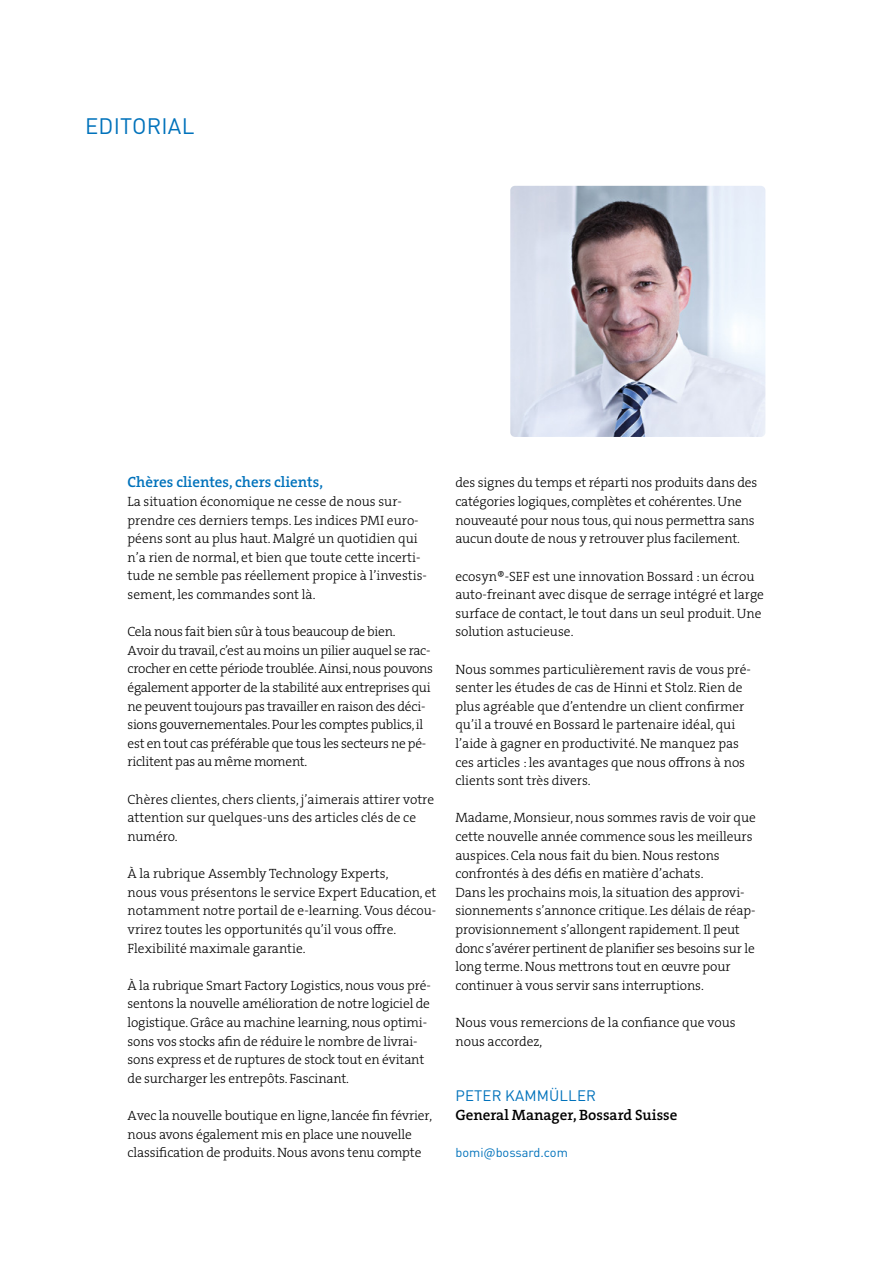
<style>
.page{position:relative;width:893px;height:1263px;background:#fff}
.page>*{position:absolute;margin:0;border:0;box-sizing:border-box;transform-origin:0 0}
.t1{font:22.2px "DINOT";letter-spacing:.01em;color:#0072bb}
.t2{font:15px "The Serif HP6 Se Bld";color:#0072bb}
.t3{font:15px "The Serif HP6 Se Bld";color:#000}
.t4{font:15px "DINOT";letter-spacing:.01em;color:#0072bb}
.t5{font:13.5px/18.6px "The Serif HP3 Lig";letter-spacing:-.005em;color:#000}
.t6{font:12.75px "DINOT";color:#0072bb}
</style>
<div class="page">
<hr style="left:892px;top:0;width:1px;height:1263px;background:#e9effa">
<img style="left:510px;top:186px;width:255px;height:251px">
<h1 class="t1" style="left:85px;top:111px;width:111px">EDITORIAL</h1>
<p class="t2" style="left:128px;top:472px;width:197px">Chères clientes, chers clients,</p>
<p class="t5" style="left:128px;top:492px;width:301px">La situation économique ne cesse de nous sur&shy;prendre ces derniers temps. Les indices PMI euro&shy;péens sont au plus haut. Malgré un quotidien qui n’a rien de normal, et bien que toute cette incerti&shy;tude ne semble pas réellement propice à l’investis&shy;sement, les commandes sont là.</p>
<p class="t5" style="left:128px;top:622px;width:307px">Cela nous fait bien sûr à tous beaucoup de bien.<br>Avoir du travail, c’est au moins un pilier auquel se rac&shy;crocher en cette période troublée. Ainsi, nous pouvons également apporter de la stabilité aux entreprises qui ne peuvent toujours pas travailler en raison des déci&shy;sions gouvernementales. Pour les comptes publics, il est en tout cas préférable que tous les secteurs ne pé&shy;riclitent pas au même moment.</p>
<p class="t5" style="left:128px;top:790px;width:308px">Chères clientes, chers clients, j’aimerais attirer votre attention sur quelques-uns des articles clés de ce numéro.</p>
<p class="t5" style="left:128px;top:864px;width:310px">À la rubrique Assembly Technology Experts,<br>nous vous présentons le service Expert Education, et notamment notre portail de e-learning. Vous décou&shy;vrirez toutes les opportunités qu’il vous offre.<br>Flexibilité maximale garantie.</p>
<p class="t5" style="left:128px;top:976px;width:305px">À la rubrique Smart Factory Logistics, nous vous pré&shy;sentons la nouvelle amélioration de notre logiciel de logistique. Grâce au machine learning, nous optimi&shy;sons vos stocks afin de réduire le nombre de livrai&shy;sons express et de ruptures de stock tout en évitant de surcharger les entrepôts. Fascinant.</p>
<p class="t5" style="left:128px;top:1106px;width:306px">Avec la nouvelle boutique en ligne, lancée fin février, nous avons également mis en place une nouvelle classification de produits. Nous avons tenu compte</p>
<p class="t5" style="left:455px;top:474px;width:304px">des signes du temps et réparti nos produits dans des catégories logiques, complètes et cohérentes. Une nouveauté pour nous tous, qui nous permettra sans aucun doute de nous y retrouver plus facilement.</p>
<p class="t5" style="left:455px;top:567px;width:310px">ecosyn®-SEF est une innovation Bossard : un écrou auto-freinant avec disque de serrage intégré et large surface de contact, le tout dans un seul produit. Une solution astucieuse.</p>
<p class="t5" style="left:455px;top:660px;width:297px">Nous sommes particulièrement ravis de vous pré&shy;senter les études de cas de Hinni et Stolz. Rien de plus agréable que d’entendre un client confirmer qu’il a trouvé en Bossard le partenaire idéal, qui l’aide à gagner en productivité. Ne manquez pas ces articles : les avantages que nous offrons à nos clients sont très divers.</p>
<p class="t5" style="left:455px;top:809px;width:302px">Madame, Monsieur, nous sommes ravis de voir que cette nouvelle année commence sous les meilleurs auspices. Cela nous fait du bien. Nous restons confrontés à des défis en matière d’achats.<br>Dans les prochains mois, la situation des approvi&shy;sionnements s’annonce critique. Les délais de réap&shy;provisionnement s’allongent rapidement. Il peut donc s’avérer pertinent de planifier ses besoins sur le long terme. Nous mettrons tout en œuvre pour continuer à vous servir sans interruptions.</p>
<p class="t5" style="left:455px;top:1013px;width:282px">Nous vous remercions de la confiance que vous nous accordez,</p>
<p class="t4" style="left:455px;top:1086px;width:142px">PETER KAMMÜLLER</p>
<p class="t3" style="left:455px;top:1105px;width:224px">General Manager, Bossard Suisse</p>
<p class="t6" style="left:455px;top:1144px;width:114px">bomi@bossard.com</p>
</div>
